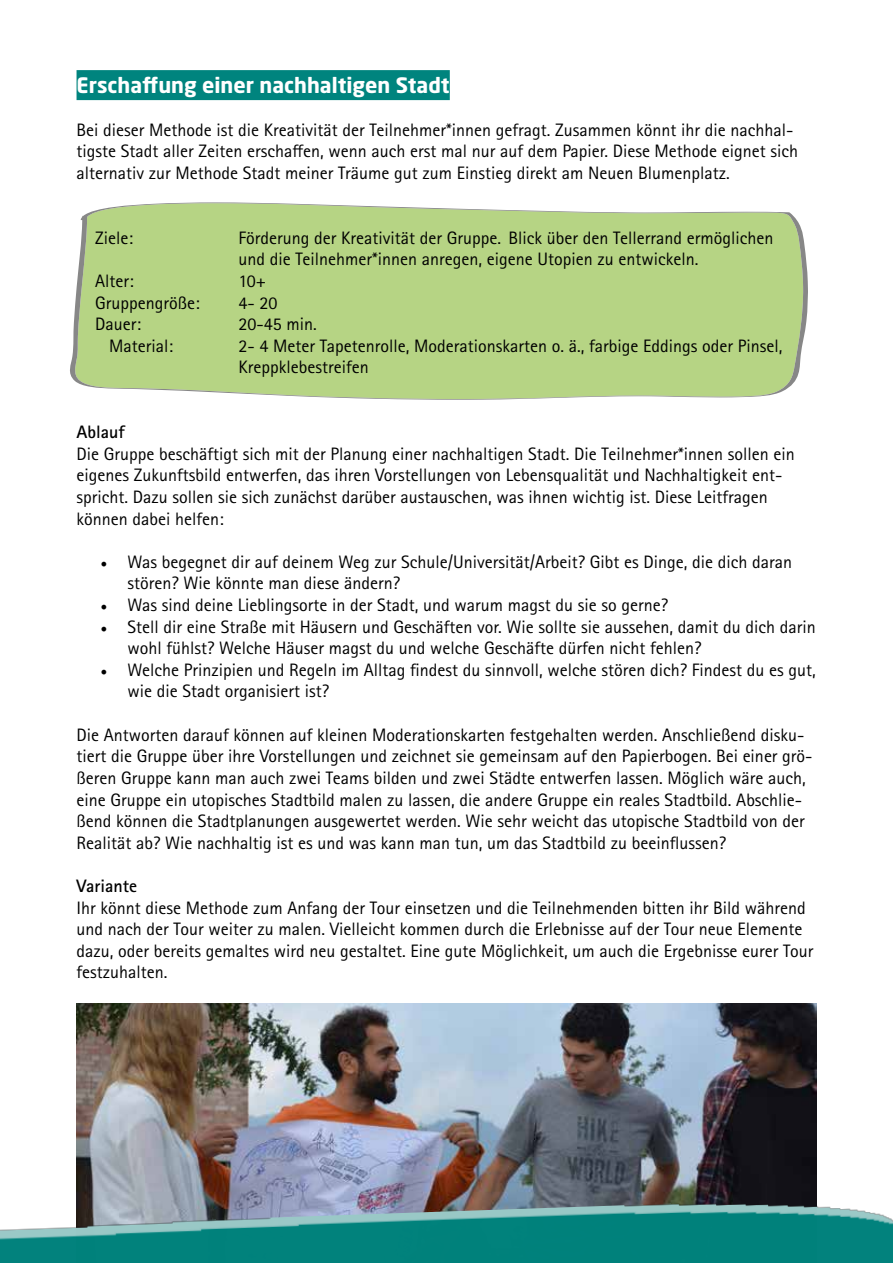
<style>
.page{position:relative;width:893px;height:1263px;background:#fff}
.page>*{position:absolute;margin:0;border:0;box-sizing:border-box;transform-origin:0 0}
.t1{font:700 21px "Neo Sans Pro";color:#fff}
.t2{font:18px/21.6px "Rotis Sans Serif Std";color:#000}
.t3{font:700 18px "Rotis Sans Serif Std";color:#000}
.s1{font-family:"Minion Pro"}
</style>
<div class="page">
<img style="left:77px;top:1003px;width:739px;height:187px">
<svg style="left:70px;top:202px;width:738px;height:198px;background:#bbd68d"></svg>
<img style="left:0;top:1190px;width:893px;height:73px">
<div style="left:77px;top:70px;width:373px;height:30px;background:#00847e"></div>
<p class="t1" style="left:77px;top:71px;width:375px">Erschaffung einer nachhaltigen Stadt</p>
<p class="t2" style="left:77px;top:119px;width:723px">Bei dieser Methode ist die Kreativität der Teilnehmer*innen gefragt. Zusammen könnt ihr die nachhal&shy;tigste Stadt aller Zeiten erschaffen, wenn auch erst mal nur auf dem Papier. Diese Methode eignet sich alternativ zur Methode Stadt meiner Träume gut zum Einstieg direkt am Neuen Blumenplatz.</p>
<p class="t2" style="left:95px;top:227px;width:39px">Ziele:</p>
<p class="t2" style="left:239px;top:227px;width:536px">Förderung der Kreativität der Gruppe. Blick über den Tellerrand ermöglichen und die Teilnehmer*innen anregen, eigene Utopien zu entwickeln.</p>
<p class="t2" style="left:95px;top:270px;width:40px">Alter:</p>
<p class="t2" style="left:239px;top:270px;width:29px">10+</p>
<p class="t2" style="left:95px;top:292px;width:106px">Gruppengröße:</p>
<p class="t2" style="left:239px;top:292px;width:40px">4- 20</p>
<p class="t2" style="left:95px;top:313px;width:47px">Dauer:</p>
<p class="t2" style="left:239px;top:313px;width:80px">20-45 min.</p>
<p class="t2" style="left:109px;top:335px;width:65px">Material:</p>
<p class="t2" style="left:239px;top:335px;width:545px">2- 4 Meter Tapetenrolle, Moderationskarten o. ä., farbige Eddings oder Pinsel,<br>Kreppklebestreifen</p>
<p class="t3" style="left:77px;top:421px;width:50px">Ablauf</p>
<p class="t2" style="left:77px;top:443px;width:720px">Die Gruppe beschäftigt sich mit der Planung einer nachhaltigen Stadt. Die Teilnehmer*innen sollen ein eigenes Zukunftsbild entwerfen, das ihren Vorstellungen von Lebensqualität und Nachhaltigkeit ent&shy;spricht. Dazu sollen sie sich zunächst darüber austauschen, was ihnen wichtig ist. Diese Leitfragen können dabei helfen:</p>
<p class="t2" style="left:128px;top:551px;width:666px;text-indent:-27px"><span class="s1">•</span> Was begegnet dir auf deinem Weg zur Schule/Universität/Arbeit? Gibt es Dinge, die dich daran stören? Wie könnte man diese ändern?</p>
<p class="t2" style="left:101px;top:594px;width:569px"><span class="s1">•</span> Was sind deine Lieblingsorte in der Stadt, und warum magst du sie so gerne?</p>
<p class="t2" style="left:128px;top:616px;width:690px;text-indent:-27px"><span class="s1">•</span> Stell dir eine Straße mit Häusern und Geschäften vor. Wie sollte sie aussehen, damit du dich darin wohl fühlst? Welche Häuser magst du und welche Geschäfte dürfen nicht fehlen?</p>
<p class="t2" style="left:128px;top:659px;width:690px;text-indent:-27px"><span class="s1">•</span> Welche Prinzipien und Regeln im Alltag findest du sinnvoll, welche stören dich? Findest du es gut, wie die Stadt organisiert ist?</p>
<p class="t2" style="left:77px;top:724px;width:738px">Die Antworten darauf können auf kleinen Moderationskarten festgehalten werden. Anschließend disku&shy;tiert die Gruppe über ihre Vorstellungen und zeichnet sie gemeinsam auf den Papierbogen. Bei einer grö&shy;ßeren Gruppe kann man auch zwei Teams bilden und zwei Städte entwerfen lassen. Möglich wäre auch, eine Gruppe ein utopisches Stadtbild malen zu lassen, die andere Gruppe ein reales Stadtbild. Abschlie&shy;ßend können die Stadtplanungen ausgewertet werden. Wie sehr weicht das utopische Stadtbild von der Realität ab? Wie nachhaltig ist es und was kann man tun, um das Stadtbild zu beeinflussen?</p>
<p class="t3" style="left:77px;top:874px;width:62px">Variante</p>
<p class="t2" style="left:77px;top:897px;width:738px">Ihr könnt diese Methode zum Anfang der Tour einsetzen und die Teilnehmenden bitten ihr Bild während und nach der Tour weiter zu malen. Vielleicht kommen durch die Erlebnisse auf der Tour neue Elemente dazu, oder bereits gemaltes wird neu gestaltet. Eine gute Möglichkeit, um auch die Ergebnisse eurer Tour festzuhalten.</p>
</div>
